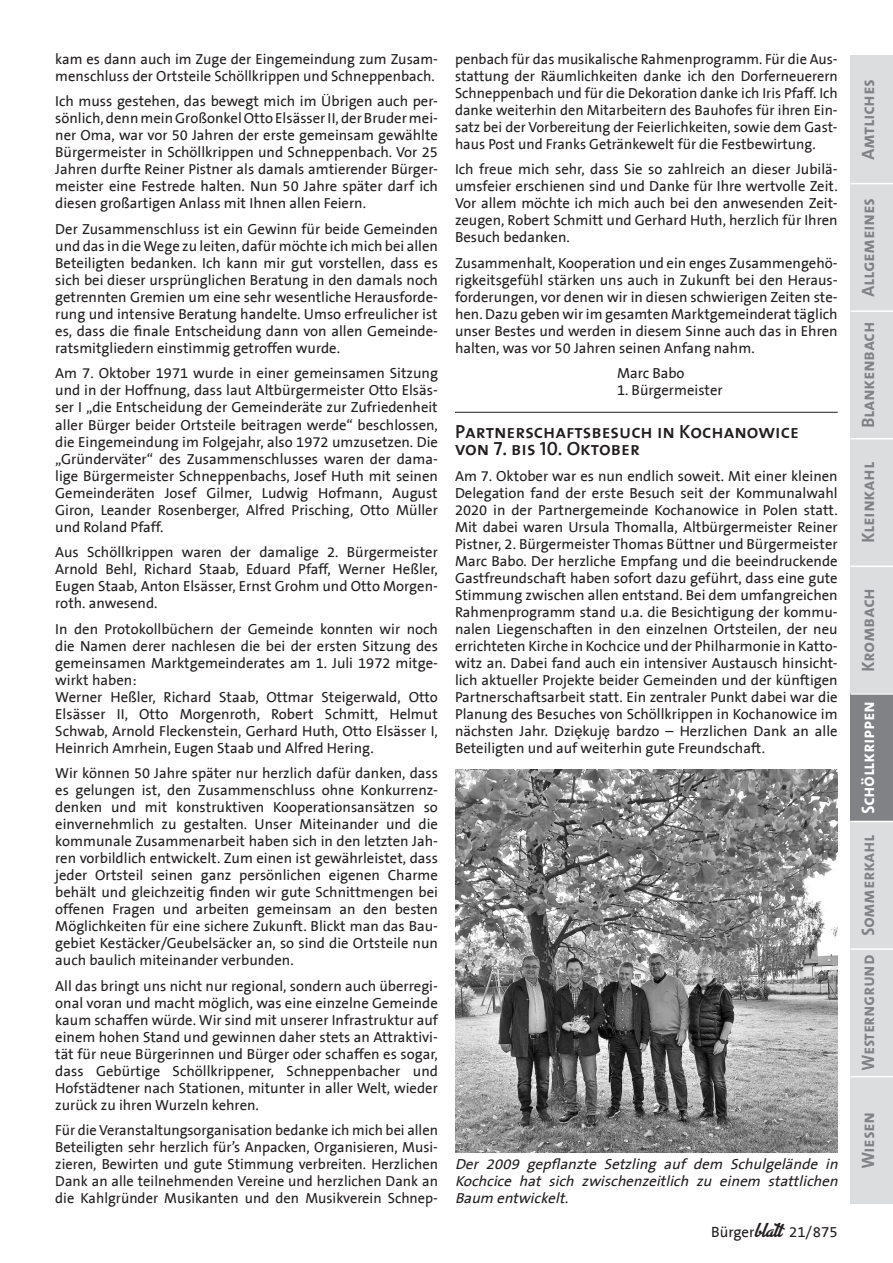
<style>
.page{position:relative;width:893px;height:1263px;background:#fff}
.page>*{position:absolute;margin:0;border:0;box-sizing:border-box;transform-origin:0 0}
.t1{font:19.2px/17px "The Sans Semi Bold Caps";color:#231f20}
.t2{font:italic 18px "The Sans Bold Caps";color:#808285}
.t3{font:italic 18px "The Sans Bold Caps";color:#fff}
.t4{font:italic 18px "The Sans Bold Caps";color:#808285;scale:.95 1}
.t5{font:15px "The Sans B5 Plain";color:#231f20}
.t6{font:14.7px/17px "The Sans B5 Plain";color:#231f20;text-align:justify}
.t7{font:italic 14.7px/17px "The Sans B5 Plain";color:#231f20;text-align:justify}
.s1{font-family:"Arial";font-size:13.95px}
.s2{font-family:"Advertising Script";font-weight:700;font-size:16.5px}
</style>
<div class="page">
<div style="left:850px;top:55px;width:43px;height:128px;background:#dcdddf"></div>
<div style="left:850px;top:183px;width:43px;height:127px;background:#dcdddf"></div>
<div style="left:850px;top:310px;width:43px;height:128px;background:#dcdddf"></div>
<div style="left:850px;top:438px;width:43px;height:128px;background:#dcdddf"></div>
<div style="left:850px;top:566px;width:43px;height:127px;background:#dcdddf"></div>
<div style="left:850px;top:1076px;width:43px;height:127px;background:#dcdddf"></div>
<hr style="left:850px;top:1076px;width:43px;height:1px;background:#fff">
<hr style="left:850px;top:566px;width:43px;height:1px;background:#fff">
<hr style="left:850px;top:438px;width:43px;height:1px;background:#fff">
<hr style="left:850px;top:310px;width:43px;height:2px;background:#fff">
<hr style="left:850px;top:183px;width:43px;height:1px;background:#fff">
<div style="left:850px;top:821px;width:43px;height:127px;background:#dcdddf"></div>
<div style="left:850px;top:948px;width:43px;height:128px;background:#dcdddf"></div>
<div style="left:850px;top:693px;width:43px;height:128px;background:#808285"></div>
<hr style="left:455px;top:412px;width:383px;height:1px;background:#231f20">
<img style="left:455px;top:770px;width:383px;height:382px">
<hr style="left:850px;top:693px;width:43px;height:2px;background:#fff">
<hr style="left:850px;top:948px;width:43px;height:2px;background:#fff">
<hr style="left:850px;top:821px;width:43px;height:1px;background:#fff">
<p class="t6" style="left:55px;top:51px;width:384px">kam es dann auch im Zuge der Eingemeindung zum Zusam&shy;menschluss der Ortsteile Schöllkrippen und Schneppenbach.</p>
<p class="t6" style="left:55px;top:93px;width:384px">Ich muss gestehen, das bewegt mich im Übrigen auch per&shy;sönlich, denn mein Großonkel Otto Elsässer II, der Bruder mei&shy;ner Oma, war vor 50 Jahren der erste gemeinsam gewählte Bürgermeister in Schöllkrippen und Schneppenbach. Vor 25<br>Jahren durfte Reiner Pistner als damals amtierender Bürger&shy;meister eine Festrede halten. Nun 50 Jahre später darf ich diesen großartigen Anlass mit Ihnen allen Feiern.</p>
<p class="t6" style="left:55px;top:221px;width:384px">Der Zusammenschluss ist ein Gewinn für beide Gemeinden und das in die Wege zu leiten, dafür möchte ich mich bei allen Beteiligten bedanken. Ich kann mir gut vorstellen, dass es sich bei dieser ursprünglichen Beratung in den damals noch getrennten Gremien um eine sehr wesentliche Herausforde&shy;rung und intensive Beratung handelte. Umso erfreulicher ist es, dass die finale Entscheidung dann von allen Gemeinde&shy;ratsmitgliedern einstimmig getroffen wurde.</p>
<p class="t6" style="left:55px;top:366px;width:384px">Am 7. Oktober 1971 wurde in einer gemeinsamen Sitzung und in der Hoffnung, dass laut Altbürgermeister Otto Elsäs&shy;ser I „die Entscheidung der Gemeinderäte zur Zufriedenheit aller Bürger beider Ortsteile beitragen werde“ beschlossen, die Eingemeindung im Folgejahr, also 1972 umzusetzen. Die „Gründerväter“ des Zusammenschlusses waren der dama&shy;lige Bürgermeister Schneppenbachs, Josef Huth mit seinen Gemeinderäten Josef Gilmer, Ludwig Hofmann, August Giron, Leander Rosenberger, Alfred Prisching, Otto Müller und Roland Pfaff.</p>
<p class="t6" style="left:55px;top:544px;width:384px">Aus Schöllkrippen waren der damalige 2. Bürgermeister Arnold Behl, Richard Staab, Eduard Pfaff, Werner Heßler, Eugen Staab, Anton Elsässer, Ernst Grohm und Otto Morgen&shy;roth. anwesend.</p>
<p class="t6" style="left:55px;top:621px;width:384px;text-align:left">In den Protokollbüchern der Gemeinde konnten wir noch die Namen derer nachlesen die bei der ersten Sitzung des gemeinsamen Marktgemeinderates am 1. Juli 1972 mitge&shy;wirkt haben:<br>Werner Heßler, Richard Staab, Ottmar Steigerwald, Otto Elsässer II, Otto Morgenroth, Robert Schmitt, Helmut Schwab, Arnold Fleckenstein, Gerhard Huth, Otto Elsässer I, Heinrich Amrhein, Eugen Staab und Alfred Hering.</p>
<p class="t6" style="left:55px;top:765px;width:384px">Wir können 50 Jahre später nur herzlich dafür danken, dass es gelungen ist, den Zusammenschluss ohne Konkurrenz&shy;denken und mit konstruktiven Kooperationsansätzen so einvernehmlich zu gestalten. Unser Miteinander und die kommunale Zusammenarbeit haben sich in den letzten Jah&shy;ren vorbildlich entwickelt. Zum einen ist gewährleistet, dass jeder Ortsteil seinen ganz persönlichen eigenen Charme behält und gleichzeitig finden wir gute Schnittmengen bei offenen Fragen und arbeiten gemeinsam an den besten Möglichkeiten für eine sichere Zukunft. Blickt man das Bau&shy;gebiet Kestäcker/Geubelsäcker an, so sind die Ortsteile nun auch baulich miteinander verbunden.</p>
<p class="t6" style="left:55px;top:978px;width:384px">All das bringt uns nicht nur regional, sondern auch überregi&shy;onal voran und macht möglich, was eine einzelne Gemeinde kaum schaffen würde. Wir sind mit unserer Infrastruktur auf einem hohen Stand und gewinnen daher stets an Attraktivi&shy;tät für neue Bürgerinnen und Bürger oder schaffen es sogar, dass Gebürtige Schöllkrippener, Schneppenbacher und Hofstädtener nach Stationen, mitunter in aller Welt, wieder zurück zu ihren Wurzeln kehren.</p>
<p class="t6" style="left:55px;top:1122px;width:384px">Für die Veranstaltungsorganisation bedanke ich mich bei allen Beteiligten sehr herzlich für’s Anpacken, Organisieren, Musi&shy;zieren, Bewirten und gute Stimmung verbreiten. Herzlichen Dank an alle teilnehmenden Vereine und herzlichen Dank an die Kahlgründer Musikanten und den Musikverein Schnep-</p>
<p class="t6" style="left:455px;top:51px;width:384px">penbach für das musikalische Rahmenprogramm. Für die Aus&shy;stattung der Räumlichkeiten danke ich den Dorferneuerern Schneppenbach und für die Dekoration danke ich Iris Pfaff. Ich danke weiterhin den Mitarbeitern des Bauhofes für ihren Ein&shy;satz bei der Vorbereitung der Feierlichkeiten, sowie dem Gast&shy;haus Post und Franks Getränkewelt für die Festbewirtung.</p>
<p class="t6" style="left:455px;top:161px;width:384px">Ich freue mich sehr, dass Sie so zahlreich an dieser Jubilä&shy;umsfeier erschienen sind und Danke für Ihre wertvolle Zeit.<br>Vor allem möchte ich mich auch bei den anwesenden Zeit&shy;zeugen, Robert Schmitt und Gerhard Huth, herzlich für Ihren Besuch bedanken.</p>
<p class="t6" style="left:455px;top:255px;width:384px">Zusammenhalt, Kooperation und ein enges Zusammengehö&shy;rigkeitsgefühl stärken uns auch in Zukunft bei den Heraus&shy;forderungen, vor denen wir in diesen schwierigen Zeiten ste&shy;hen. Dazu geben wir im gesamten Marktgemeinderat täglich unser Bestes und werden in diesem Sinne auch das in Ehren halten, was vor 50 Jahren seinen Anfang nahm.</p>
<p class="t6" style="left:617px;top:366px;width:69px">Marc Babo</p>
<p class="t6" style="left:617px;top:383px;width:107px">1. Bürgermeister</p>
<h1 class="t1" style="left:455px;top:422px;width:345px">Partnerschaftsbesuch in Kochanowice von 7. bis 10. Oktober</h1>
<p class="t6" style="left:455px;top:468px;width:384px">Am 7. Oktober war es nun endlich soweit. Mit einer kleinen Delegation fand der erste Besuch seit der Kommunalwahl 2020 in der Partnergemeinde Kochanowice in Polen statt.<br>Mit dabei waren Ursula Thomalla, Altbürgermeister Reiner Pistner, 2. Bürgermeister Thomas Büttner und Bürgermeister Marc Babo. Der herzliche Empfang und die beeindruckende Gastfreundschaft haben sofort dazu geführt, dass eine gute Stimmung zwischen allen entstand. Bei dem umfangreichen Rahmenprogramm stand u.a. die Besichtigung der kommu&shy;nalen Liegenschaften in den einzelnen Ortsteilen, der neu errichteten Kirche in Kochcice und der Philharmonie in Katto&shy;witz an. Dabei fand auch ein intensiver Austausch hinsicht&shy;lich aktueller Projekte beider Gemeinden und der künftigen Partnerschaftsarbeit statt. Ein zentraler Punkt dabei war die Planung des Besuches von Schöllkrippen in Kochanowice im nächsten Jahr. Dzi<span class="s1">ę</span>kuj<span class="s1">ę</span> bardzo – Herzlichen Dank an alle Beteiligten und auf weiterhin gute Freundschaft.</p>
<p class="t7" style="left:455px;top:1156px;width:388px">Der 2009 gepflanzte Setzling auf dem Schulgelände in Kochcice hat sich zwischenzeitlich zu einem stattlichen Baum entwickelt.</p>
<p class="t5" style="left:711px;top:1224px;width:128px">Bürger<span class="s2">blatt</span> 21/875</p>
<p class="t2" style="left:853px;top:159px;width:87px;rotate:-90deg">Amtliches</p>
<p class="t2" style="left:853px;top:296px;width:105px;rotate:-90deg">Allgemeines</p>
<p class="t2" style="left:853px;top:427px;width:112px;rotate:-90deg">Blankenbach</p>
<p class="t2" style="left:853px;top:542px;width:87px;rotate:-90deg">Kleinkahl</p>
<p class="t2" style="left:853px;top:671px;width:90px;rotate:-90deg">Krombach</p>
<p class="t3" style="left:853px;top:813px;width:119px;rotate:-90deg">Schöllkrippen</p>
<p class="t2" style="left:853px;top:935px;width:108px;rotate:-90deg">Sommerkahl</p>
<p class="t4" style="left:853px;top:1070px;width:128px;rotate:-90deg">Westerngrund</p>
<p class="t2" style="left:853px;top:1168px;width:64px;rotate:-90deg">Wiesen</p>
</div>
